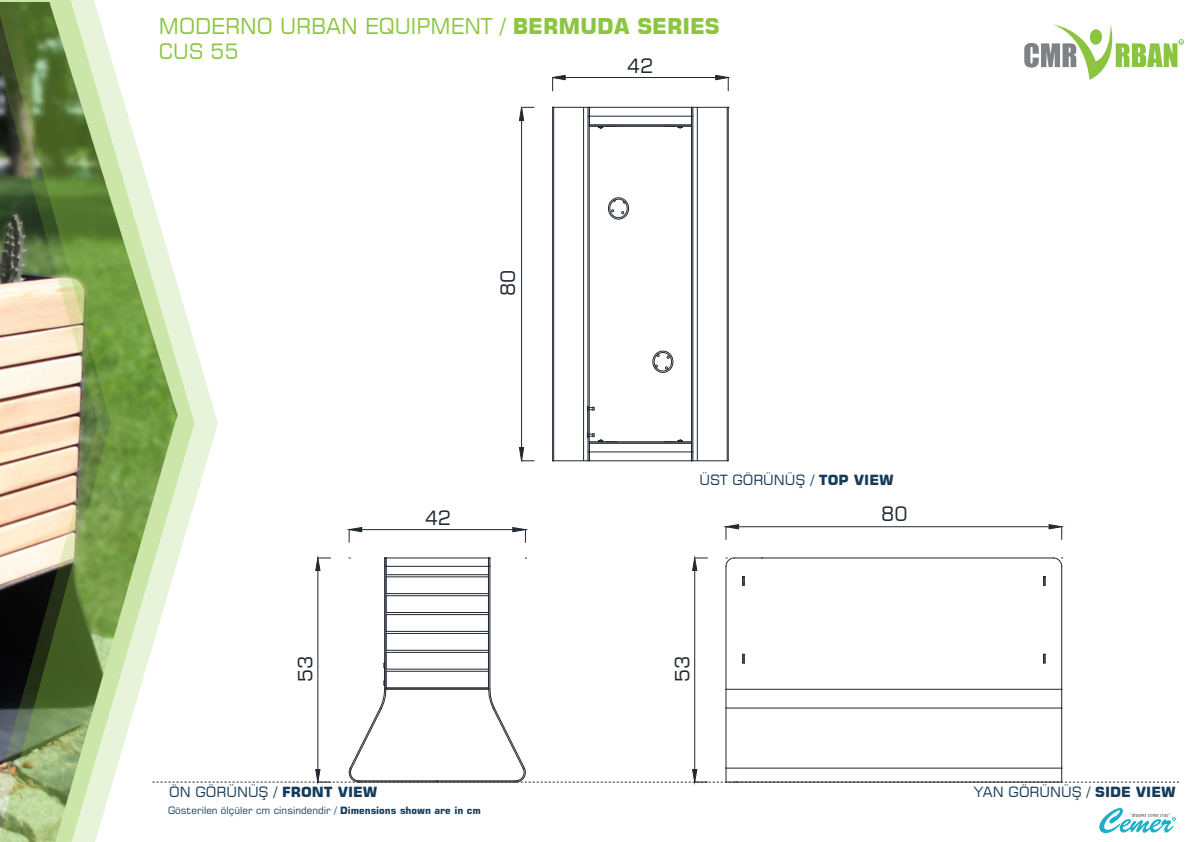
<style>
.page{position:relative;width:1191px;height:842px;background:#fff}
.page>*{position:absolute;margin:0;border:0;box-sizing:border-box;transform-origin:0 0}
.t1{font:21.7px "Square 721 BT";color:#8cc63f}
.t2{font:21px "Square 721 BT";color:#8cc63f}
.t3{font:19.5px "Square 721 BT";color:#212830}
.t4{font:14px "Square 721 BT";color:#143b59}
.t5{font:10px "Square 721 BT";color:#143b59}
.s1{font-weight:700}
</style>
<div class="page">
<svg style="left:1099px;top:808px;width:76px;height:25px"></svg>
<svg style="left:1024px;top:24px;width:160px;height:56px"></svg>
<svg style="left:194px;top:342px;width:24px;height:162px"></svg>
<img style="left:0;top:0;width:194px;height:842px">
<hr style="left:362px;top:529px;width:151px;height:1px;background:#212830">
<svg style="left:347px;top:527px;width:15px;height:15px"></svg>
<svg style="left:512px;top:527px;width:15px;height:15px"></svg>
<hr style="left:738px;top:527px;width:311px;height:1px;background:#212830">
<svg style="left:1048px;top:524px;width:15px;height:15px"></svg>
<svg style="left:151px;top:556px;width:1027px;height:227px"></svg>
<svg style="left:724px;top:524px;width:15px;height:15px"></svg>
<hr style="left:521px;top:121px;width:1px;height:326px;background:#212830">
<svg style="left:519px;top:106px;width:15px;height:15px"></svg>
<svg style="left:519px;top:447px;width:15px;height:15px"></svg>
<svg style="left:652px;top:351px;width:21px;height:22px"></svg>
<svg style="left:608px;top:197px;width:21px;height:22px"></svg>
<hr style="left:589px;top:116px;width:1px;height:336px;background:#212830">
<hr style="left:588px;top:116px;width:1px;height:336px;background:#212830">
<hr style="left:553px;top:107px;width:35px;height:1px;background:#212830">
<hr style="left:552px;top:461px;width:36px;height:1px;background:#212830">
<hr style="left:553px;top:107px;width:1px;height:354px;background:#212830">
<hr style="left:583px;top:107px;width:1px;height:354px;background:#212830">
<hr style="left:552px;top:107px;width:1px;height:354px;background:#212830">
<hr style="left:691px;top:116px;width:1px;height:336px;background:#212830">
<hr style="left:692px;top:116px;width:1px;height:336px;background:#212830">
<svg style="left:587px;top:406px;width:106px;height:56px"></svg>
<hr style="left:693px;top:461px;width:34px;height:1px;background:#212830">
<hr style="left:693px;top:107px;width:35px;height:1px;background:#212830">
<svg style="left:588px;top:107px;width:105px;height:22px"></svg>
<hr style="left:727px;top:107px;width:1px;height:354px;background:#212830">
<hr style="left:697px;top:107px;width:1px;height:354px;background:#212830">
<hr style="left:728px;top:107px;width:1px;height:354px;background:#212830">
<hr style="left:565px;top:77px;width:150px;height:1px;background:#212830">
<svg style="left:552px;top:75px;width:13px;height:16px"></svg>
<svg style="left:715px;top:75px;width:14px;height:16px"></svg>
<h1 class="t1" style="left:159px;top:13px;width:562px">MODERNO URBAN EQUIPMENT / <span class="s1">BERMUDA SERIES</span></h1>
<h2 class="t2" style="left:159px;top:38px;width:81px">CUS 55</h2>
<h3 class="t3" style="left:627px;top:54px;width:28px">42</h3>
<h3 class="t3" style="left:496px;top:296px;width:28px;rotate:-90deg">80</h3>
<h3 class="t3" style="left:425px;top:505px;width:28px">42</h3>
<p class="t4" style="left:699px;top:471px;width:196px">ÜST GÖRÜNÜŞ / <span class="s1">TOP VIEW</span></p>
<h3 class="t3" style="left:881px;top:502px;width:28px">80</h3>
<h3 class="t3" style="left:293px;top:682px;width:28px;rotate:-90deg">53</h3>
<h3 class="t3" style="left:670px;top:682px;width:28px;rotate:-90deg">53</h3>
<p class="t4" style="left:169px;top:783px;width:210px">ÖN GÖRÜNÜŞ / <span class="s1">FRONT VIEW</span></p>
<p class="t4" style="left:974px;top:783px;width:203px">YAN GÖRÜNÜŞ / <span class="s1">SIDE VIEW</span></p>
<p class="t5" style="left:168px;top:804px;width:314px">Gösterilen ölçüler cm cinsindendir / <span class="s1">Dimensions shown are in cm</span></p>
</div>
